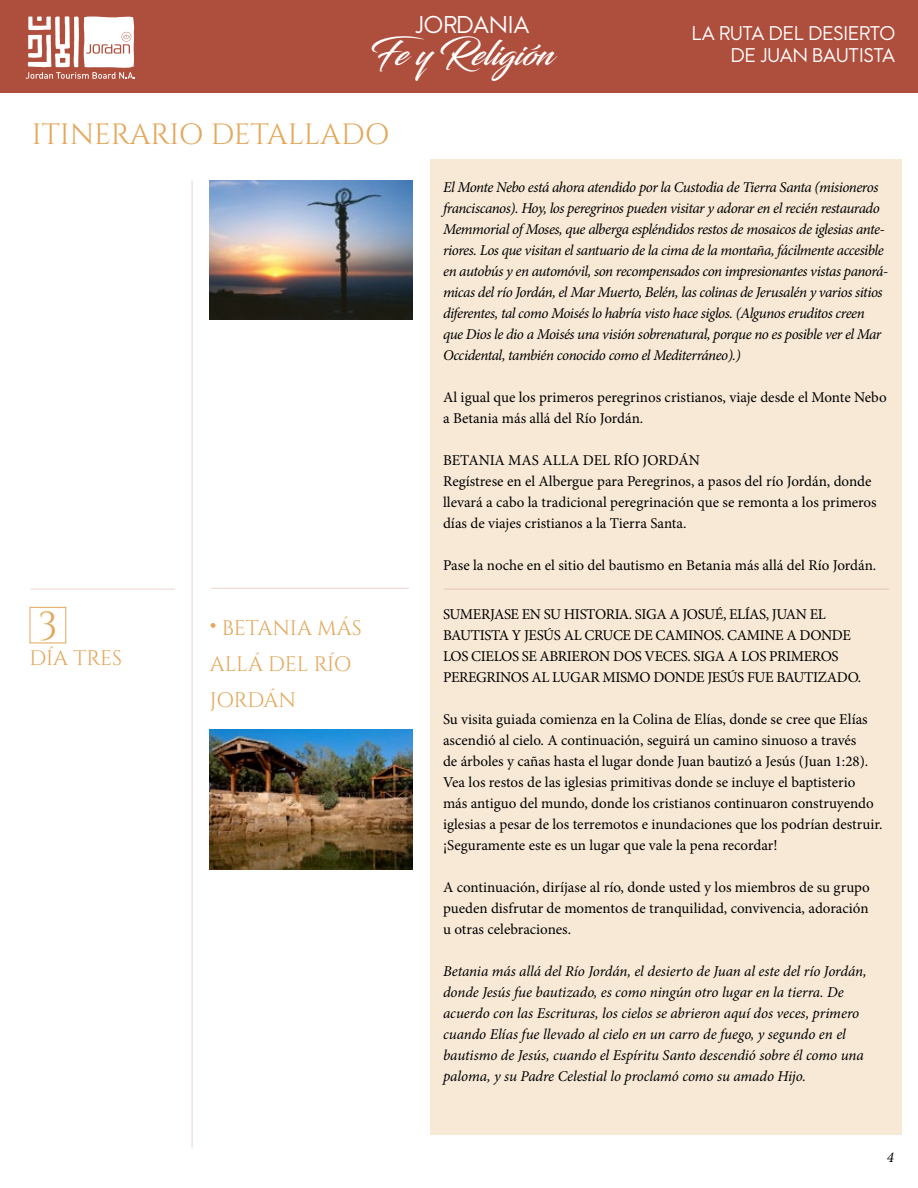
<style>
.page{position:relative;width:918px;height:1188px;background:#fff}
.page>*{position:absolute;margin:0;border:0;box-sizing:border-box;transform-origin:0 0}
.t1{font:39px "Cinzel";color:#e3a75b}
.t2{font:34.5px "Blacksword";color:#fff}
.t3{font:29.25px "Cinzel";color:#e3a75b}
.t4{font:22.05px "W Sans New";color:#fff}
.t5{font:21px/36px "Cinzel";letter-spacing:-.01em;color:#e3a75b}
.t6{font:18px/21.6px "W Sans New";color:#fff;text-align:right}
.t7{font:15px/21px "Minion Pro";color:#000}
.t8{font:italic 15px/21px "Minion Pro";letter-spacing:-.03em;color:#000}
.t9{font:italic 15px/21px "Minion Pro";letter-spacing:-.005em;color:#000}
.t10{font:15px/21px "Minion Pro";letter-spacing:-.025em;color:#000}
.s1{font-weight:900;font-size:27px}
</style>
<div class="page">
<div style="left:0;top:0;width:918px;height:92px;background:#ae4e3c"></div>
<svg style="left:26px;top:16px;width:109px;height:63px"></svg>
<div style="left:430px;top:159px;width:472px;height:976px;background:#f7e9d6"></div>
<div style="left:30px;top:607px;width:36px;height:36px;border:1px solid #e3a75b"></div>
<hr style="left:192px;top:181px;width:1px;height:967px;background:#ae4e3c">
<hr style="left:30px;top:589px;width:145px;height:1px;background:#ae4e3c">
<hr style="left:211px;top:588px;width:198px;height:1px;background:#ae4e3c">
<hr style="left:444px;top:589px;width:445px;height:1px;background:#ae4e3c">
<img style="left:210px;top:730px;width:203px;height:139px">
<img style="left:210px;top:180px;width:203px;height:140px">
<h3 class="t4" style="left:415px;top:12px;width:116px">JORDANIA</h3>
<h2 class="t2" style="left:370px;top:33px;width:185px">Fe y Religión</h2>
<h3 class="t3" style="left:32px;top:118px;width:359px">ITINERARIO DETALLADO</h3>
<p class="t6" style="left:692px;top:23px;width:205px">LA RUTA DEL DESIERTO<br>DE JUAN BAUTISTA</p>
<h1 class="t1" style="left:38px;top:603px;width:21px">3</h1>
<h3 class="t5" style="left:30px;top:641px;width:94px">DÍA TRES</h3>
<h3 class="t5" style="left:210px;top:611px;width:153px"><span class="s1">·</span> BETANIA MÁS<br>ALLÁ DEL RÍO<br>JORDÁN</h3>
<p class="t8" style="left:443px;top:177px;width:447px">El Monte Nebo está ahora atendido por la Custodia de Tierra Santa (misioneros franciscanos). Hoy, los peregrinos pueden visitar y adorar en el recién restaurado Memmorial of Moses, que alberga espléndidos restos de mosaicos de iglesias ante&shy;riores. Los que visitan el santuario de la cima de la montaña, fácilmente accesible en autobús y en automóvil, son recompensados con impresionantes vistas panorá&shy;micas del río Jordán, el Mar Muerto, Belén, las colinas de Jerusalén y varios sitios diferentes, tal como Moisés lo habría visto hace siglos. (Algunos eruditos creen que Dios le dio a Moisés una visión sobrenatural, porque no es posible ver el Mar Occidental, también conocido como el Mediterráneo).)</p>
<p class="t7" style="left:443px;top:387px;width:445px">Al igual que los primeros peregrinos cristianos, viaje desde el Monte Nebo a Betania más allá del Río Jordán.</p>
<p class="t7" style="left:443px;top:450px;width:435px">BETANIA MAS ALLA DEL RÍO JORDÁN<br>Regístrese en el Albergue para Peregrinos, a pasos del río Jordán, donde llevará a cabo la tradicional peregrinación que se remonta a los primeros días de viajes cristianos a la Tierra Santa.</p>
<p class="t7" style="left:443px;top:555px;width:435px">Pase la noche en el sitio del bautismo en Betania más allá del Río Jordán.</p>
<p class="t10" style="left:443px;top:603px;width:420px">SUMERJASE EN SU HISTORIA. SIGA A JOSUÉ, ELÍAS, JUAN EL BAUTISTA Y JESÚS AL CRUCE DE CAMINOS. CAMINE A DONDE LOS CIELOS SE ABRIERON DOS VECES. SIGA A LOS PRIMEROS PEREGRINOS AL LUGAR MISMO DONDE JESÚS FUE BAUTIZADO.</p>
<p class="t7" style="left:443px;top:708px;width:441px">Su visita guiada comienza en la Colina de Elías, donde se cree que Elías ascendió al cielo. A continuación, seguirá un camino sinuoso a través<br>de árboles y cañas hasta el lugar donde Juan bautizó a Jesús (Juan 1:28).<br>Vea los restos de las iglesias primitivas donde se incluye el baptisterio más antiguo del mundo, donde los cristianos continuaron construyendo iglesias a pesar de los terremotos e inundaciones que los podrían destruir. ¡Seguramente este es un lugar que vale la pena recordar!</p>
<p class="t7" style="left:443px;top:876px;width:428px;text-align:justify">A continuación, diríjase al río, donde usted y los miembros de su grupo pueden disfrutar de momentos de tranquilidad, convivencia, adoración u otras celebraciones.</p>
<p class="t9" style="left:443px;top:960px;width:425px">Betania más allá del Río Jordán, el desierto de Juan al este del río Jordán, donde Jesús fue bautizado, es como ningún otro lugar en la tierra. De acuerdo con las Escrituras, los cielos se abrieron aquí dos veces, primero cuando Elías fue llevado al cielo en un carro de fuego, y segundo en el bautismo de Jesús, cuando el Espíritu Santo descendió sobre él como una paloma, y su Padre Celestial lo proclamó como su amado Hijo.</p>
<p class="t8" style="left:887px;top:1147px;width:9px">4</p>
</div>
